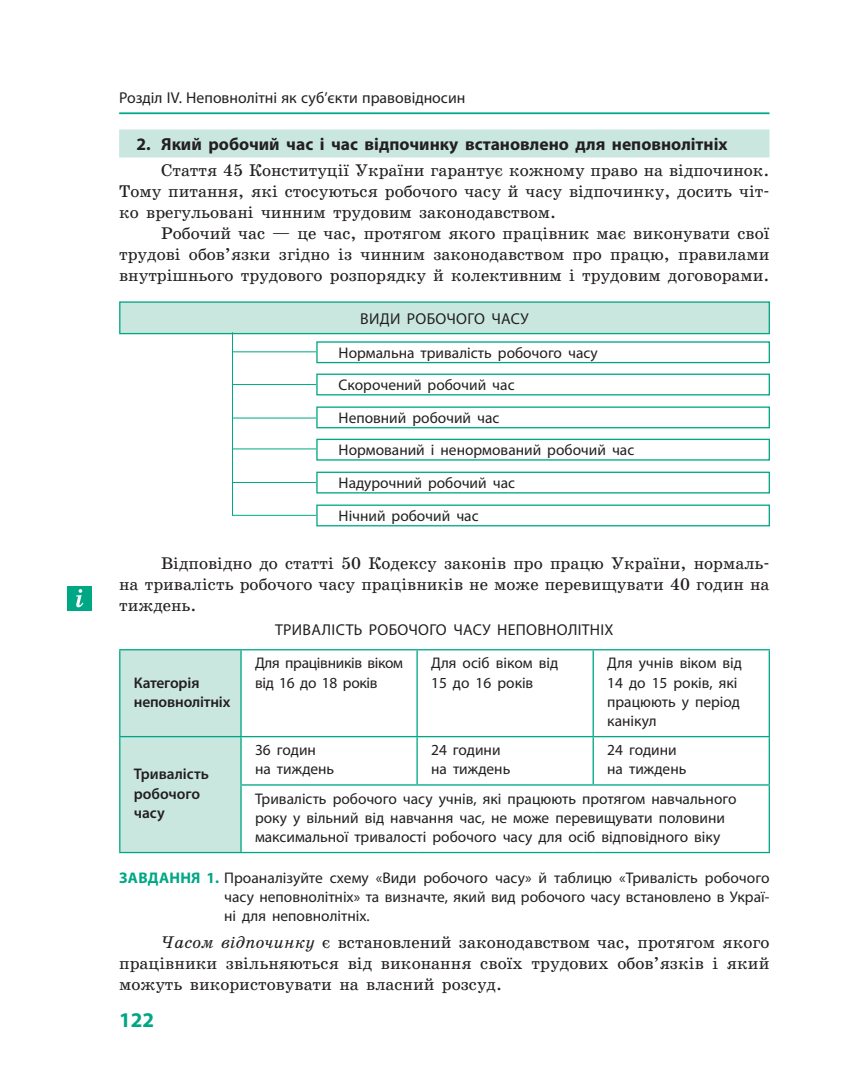
<style>
.page{position:relative;width:844px;height:1092px;background:#fff}
.page>*{position:absolute;margin:0;border:0;box-sizing:border-box;transform-origin:0 0}
.t1{font:700 21px "Myriad Pro";color:#00a785}
.t2{font:700 17.5px "Myriad Pro";color:#231f20}
.t3{font:17.15px/21px "School Book C";color:#231f20;text-align:justify}
.t4{font:15.75px "Myriad Pro";letter-spacing:.01em;color:#231f20}
.t5{font:15.4px/19.2px "Myriad Pro";color:#231f20}
.t6{font:600 15.4px/19.2px "Myriad Pro";letter-spacing:-.01em;color:#231f20}
.t7{font:15.4px/19.2px "Myriad Pro";letter-spacing:-.02em;color:#231f20}
.s1{font-weight:700;color:#00a785}
.s2{font-style:italic}
</style>
<div class="page">
<hr style="left:119px;top:112px;width:650px;height:2px;background:#00a785">
<div style="left:119px;top:129px;width:650px;height:28px;background:#cae7df"></div>
<div style="left:120px;top:650px;width:120px;height:201px;background:#cae7df"></div>
<hr style="left:416px;top:737px;width:1px;height:47px;background:#00a785">
<hr style="left:592px;top:737px;width:1px;height:47px;background:#00a785">
<hr style="left:240px;top:784px;width:177px;height:1px;background:#00a785">
<hr style="left:417px;top:784px;width:176px;height:1px;background:#00a785">
<hr style="left:593px;top:784px;width:176px;height:1px;background:#00a785">
<hr style="left:768px;top:785px;width:1px;height:66px;background:#00a785">
<hr style="left:119px;top:851px;width:122px;height:2px;background:#00a785">
<hr style="left:416px;top:650px;width:1px;height:86px;background:#00a785">
<hr style="left:592px;top:650px;width:1px;height:86px;background:#00a785">
<hr style="left:119px;top:736px;width:122px;height:1px;background:#00a785">
<hr style="left:768px;top:737px;width:1px;height:47px;background:#00a785">
<hr style="left:241px;top:851px;width:176px;height:2px;background:#00a785">
<hr style="left:417px;top:851px;width:176px;height:2px;background:#00a785">
<hr style="left:593px;top:851px;width:176px;height:2px;background:#00a785">
<hr style="left:119px;top:649px;width:122px;height:1px;background:#00a785">
<hr style="left:119px;top:650px;width:1px;height:86px;background:#00a785">
<hr style="left:119px;top:737px;width:1px;height:47px;background:#00a785">
<hr style="left:240px;top:737px;width:1px;height:47px;background:#00a785">
<hr style="left:119px;top:784px;width:1px;height:67px;background:#00a785">
<hr style="left:240px;top:785px;width:1px;height:66px;background:#00a785">
<hr style="left:241px;top:649px;width:176px;height:1px;background:#00a785">
<hr style="left:240px;top:650px;width:1px;height:86px;background:#00a785">
<hr style="left:417px;top:649px;width:176px;height:1px;background:#00a785">
<hr style="left:593px;top:649px;width:176px;height:1px;background:#00a785">
<hr style="left:768px;top:650px;width:1px;height:86px;background:#00a785">
<hr style="left:241px;top:736px;width:176px;height:1px;background:#00a785">
<hr style="left:417px;top:736px;width:176px;height:1px;background:#00a785">
<hr style="left:593px;top:736px;width:176px;height:1px;background:#00a785">
<div style="left:120px;top:302px;width:649px;height:31px;background:#cae7df"></div>
<div style="left:119px;top:301px;width:650px;height:33px;border:1px solid #00a785"></div>
<svg style="left:231px;top:332px;width:86px;height:184px"></svg>
<hr style="left:232px;top:351px;width:84px;height:1px;background:#00a785">
<hr style="left:232px;top:384px;width:84px;height:1px;background:#00a785">
<hr style="left:232px;top:417px;width:84px;height:1px;background:#00a785">
<hr style="left:232px;top:448px;width:84px;height:1px;background:#00a785">
<hr style="left:232px;top:482px;width:84px;height:1px;background:#00a785">
<div style="left:316px;top:341px;width:453px;height:22px;border:1px solid #00a785"></div>
<div style="left:316px;top:373px;width:453px;height:22px;border:1px solid #00a785"></div>
<div style="left:316px;top:406px;width:453px;height:22px;border:1px solid #00a785"></div>
<div style="left:316px;top:438px;width:453px;height:22px;border:1px solid #00a785"></div>
<div style="left:316px;top:471px;width:453px;height:22px;border:1px solid #00a785"></div>
<div style="left:316px;top:504px;width:453px;height:22px;border:1px solid #00a785"></div>
<div style="left:67px;top:585px;width:25px;height:25px;background:#00a785"></div>
<svg style="left:76px;top:589px;width:7px;height:18px"></svg>
<p class="t4" style="left:119px;top:88px;width:347px">Розділ ІV. Неповнолітні як суб’єкти правовідносин</p>
<p class="t2" style="left:136px;top:133px;width:592px">2. Який робочий час і час відпочинку встановлено для неповнолітніх</p>
<p class="t3" style="left:119px;top:160px;width:651px;text-indent:42px">Стаття 45 Конституції України гарантує кожному право на відпочинок.<br>Тому питання, які стосуються робочого часу й часу відпочинку, досить чіт&shy;ко врегульовані чинним трудовим законодавством.</p>
<p class="t3" style="left:119px;top:223px;width:651px;text-indent:42px">Робочий час — це час, протягом якого працівник має виконувати свої трудові обов’язки згідно із чинним законодавством про працю, правилами внутрішнього трудового розпорядку й колективним і трудовим договорами.</p>
<p class="t4" style="left:360px;top:309px;width:170px">ВИДИ РОБОЧОГО ЧАСУ</p>
<p class="t5" style="left:338px;top:336px;width:297px;line-height:32.6px">Нормальна тривалість робочого часу<br>Скорочений робочий час<br>Неповний робочий час<br>Нормований і ненормований робочий час<br>Надурочний робочий час<br>Нічний робочий час</p>
<p class="t3" style="left:119px;top:552px;width:651px;text-indent:42px">Відповідно до статті 50 Кодексу законів про працю України, нормаль&shy;на тривалість робочого часу працівників не може перевищувати 40 годин на тиждень.</p>
<p class="t4" style="left:275px;top:620px;width:340px">ТРИВАЛІСТЬ РОБОЧОГО ЧАСУ НЕПОВНОЛІТНІХ</p>
<p class="t6" style="left:134px;top:672px;width:98px">Категорія неповнолітніх</p>
<p class="t7" style="left:255px;top:653px;width:149px">Для працівників віком від 16 до 18 років</p>
<p class="t5" style="left:431px;top:653px;width:128px">Для осіб віком від<br>15 до 16 років</p>
<p class="t5" style="left:607px;top:653px;width:136px">Для учнів віком від<br>14 до 15 років, які працюють у період канікул</p>
<p class="t5" style="left:255px;top:740px;width:81px">36 годин на тиждень</p>
<p class="t5" style="left:431px;top:740px;width:81px">24 години на тиждень</p>
<p class="t5" style="left:607px;top:740px;width:81px">24 години на тиждень</p>
<p class="t5" style="left:255px;top:788px;width:483px">Тривалість робочого часу учнів, які працюють протягом навчального року у вільний від навчання час, не може перевищувати половини максимальної тривалості робочого часу для осіб відповідного віку</p>
<p class="t5" style="left:224px;top:867px;width:546px;text-align:justify;text-indent:-105px"><span class="s1">ЗАВДАННЯ 1.</span> Проаналізуйте схему «Види робочого часу» й таблицю «Тривалість робочого часу неповнолітніх» та визначте, який вид робочого часу встановлено в Украї&shy;ні для неповнолітніх.</p>
<p class="t3" style="left:119px;top:931px;width:651px;text-indent:42px"><span class="s2">Часом відпочинку</span> є встановлений законодавством час, протягом якого працівники звільняються від виконання своїх трудових обов’язків і який можуть використовувати на власний розсуд.</p>
<p class="t6" style="left:134px;top:764px;width:77px">Тривалість робочого часу</p>
<p class="t1" style="left:119px;top:1006px;width:36px">122</p>
</div>
